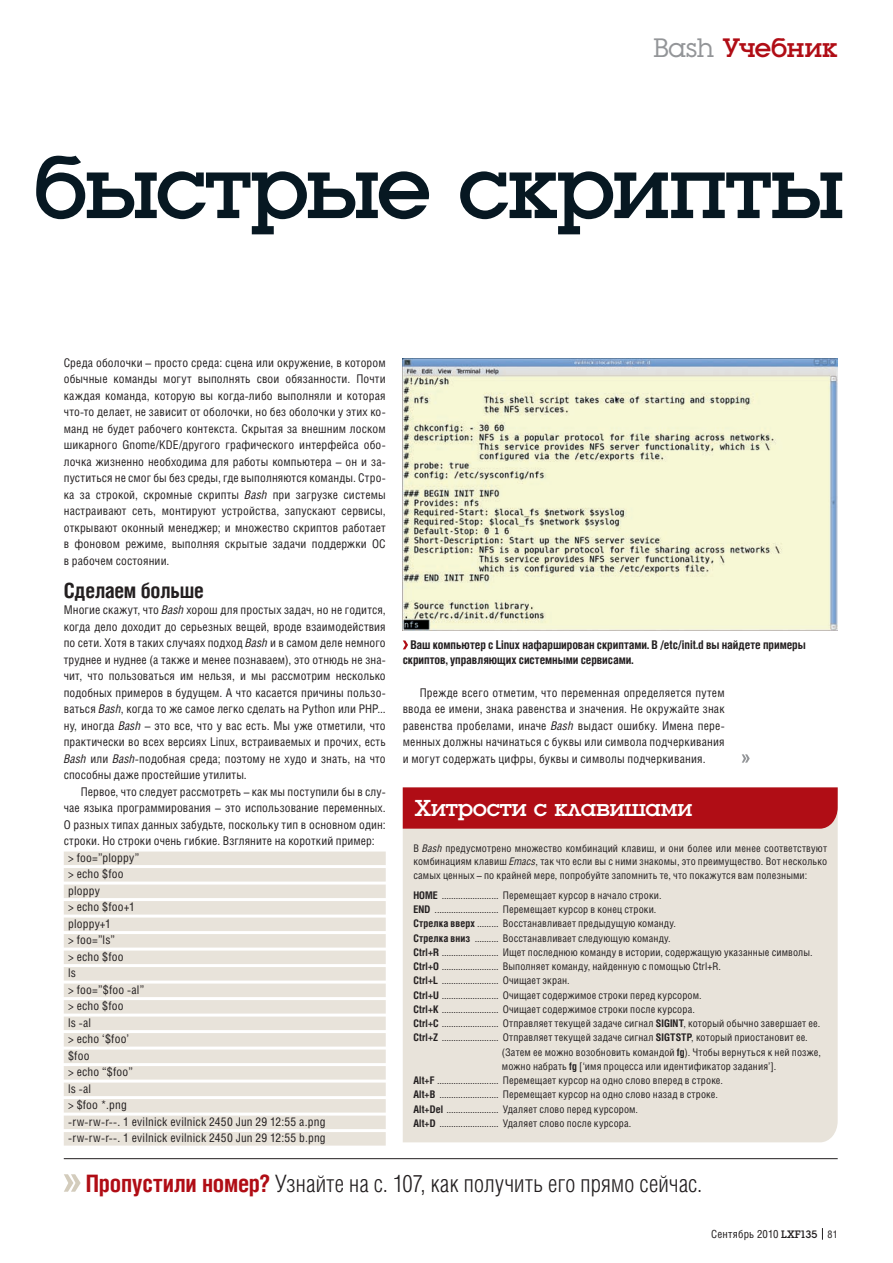
<style>
.page{position:relative;width:893px;height:1263px;background:#fff}
.page>*{position:absolute;margin:0;border:0;box-sizing:border-box;transform-origin:0 0}
.Tutorial_Head{font:91.5px "Luga";letter-spacing:-.025em;color:#071822}
.t1{font:27.75px "Luga";letter-spacing:-.015em;color:#b00d15}
.Bottom_Text_Line{font:300 24px "Helios Cond";letter-spacing:.01em;color:#231f20}
.Box_Title_Large{font:24px "Luga";letter-spacing:-.015em;color:#fff}
.Subhead{font:700 21px "Helios Cond";letter-spacing:-.015em;color:#231f20}
.Text_Indent{font:12px/16.5px "Helios Cond";letter-spacing:.015em;color:#231f20;text-align:justify}
.Text_1st{font:12px/16.5px "Helios Cond";letter-spacing:.01em;color:#231f20;text-align:justify}
.Code_1_line{font:12px "Helios Cond";letter-spacing:.015em;color:#231f20}
.t2{font:700 12px/14.2px "Helios Cond";letter-spacing:-.005em;color:#231f20}
.t3{font:11.25px "Helios Cond";letter-spacing:.015em;color:#231f20}
.Box_Text_1st{font:10.5px/13.5px "Helios Cond";letter-spacing:.015em;color:#231f20;text-align:justify}
.Box_Text_1st-2{font:700 10.5px "Helios Cond";letter-spacing:.02em;color:#231f20}
.s1{color:#939598}
.s2{font-style:italic}
.s3{font-weight:700}
.s4{font-weight:700;color:#b00d15}
.s5{font-family:"Luga"}
.s6{font-size:10.5px}
</style>
<div class="page">
<svg style="left:822px;top:1228px;width:1px;height:12px"></svg>
<div style="left:403px;top:829px;width:435px;height:313px;background:#e8e3da"></div>
<div style="left:403px;top:787px;width:435px;height:42px;background:#b00d15"></div>
<svg style="left:742px;top:754px;width:8px;height:9px"></svg>
<div style="left:64px;top:851px;width:322px;height:14px;background:#e8e3da"></div>
<div style="left:64px;top:868px;width:322px;height:13px;background:#e8e3da"></div>
<div style="left:64px;top:884px;width:322px;height:14px;background:#e8e3da"></div>
<div style="left:64px;top:901px;width:322px;height:13px;background:#e8e3da"></div>
<div style="left:64px;top:917px;width:322px;height:14px;background:#e8e3da"></div>
<div style="left:64px;top:934px;width:322px;height:13px;background:#e8e3da"></div>
<div style="left:64px;top:950px;width:322px;height:14px;background:#e8e3da"></div>
<div style="left:64px;top:967px;width:322px;height:13px;background:#e8e3da"></div>
<div style="left:64px;top:983px;width:322px;height:14px;background:#e8e3da"></div>
<div style="left:64px;top:1000px;width:322px;height:13px;background:#e8e3da"></div>
<div style="left:64px;top:1016px;width:322px;height:14px;background:#e8e3da"></div>
<div style="left:64px;top:1033px;width:322px;height:13px;background:#e8e3da"></div>
<div style="left:64px;top:1049px;width:322px;height:14px;background:#e8e3da"></div>
<div style="left:64px;top:1066px;width:322px;height:13px;background:#e8e3da"></div>
<div style="left:64px;top:1082px;width:322px;height:14px;background:#e8e3da"></div>
<div style="left:64px;top:1099px;width:322px;height:13px;background:#e8e3da"></div>
<div style="left:64px;top:1115px;width:322px;height:14px;background:#e8e3da"></div>
<div style="left:64px;top:1132px;width:322px;height:13px;background:#e8e3da"></div>
<svg style="left:403px;top:640px;width:5px;height:9px"></svg>
<img style="left:403px;top:358px;width:435px;height:273px">
<hr style="left:64px;top:1158px;width:774px;height:1px;background:#231f20">
<svg style="left:64px;top:1174px;width:17px;height:18px"></svg>
<h2 class="t1" style="left:653px;top:34px;width:186px"><span class="s1">Bash</span> Учебник</h2>
<p class="Tutorial_Head" style="left:34px;top:144px;width:812px">быстрые скрипты</p>
<p class="Text_Indent" style="left:64px;top:354px;width:323px">Среда оболочки – просто среда: сцена или окружение, в котором обычные команды могут выполнять свои обязанности. Почти каждая команда, которую вы когда-либо выполняли и которая что-то делает, не зависит от оболочки, но без оболочки у этих ко&shy;манд не будет рабочего контекста. Скрытая за внешним лоском шикарного Gnome/KDE/другого графического интерфейса обо&shy;лочка жизненно необходима для работы компьютера – он и за&shy;пуститься не смог бы без среды, где выполняются команды. Стро&shy;ка за строкой, скромные скрипты <span class="s2">Bash</span> при загрузке системы настраивают сеть, монтируют устройства, запускают сервисы, открывают оконный менеджер; и множество скриптов работает в фоновом режиме, выполняя скрытые задачи поддержки ОС в рабочем состоянии.</p>
<p class="Subhead" style="left:64px;top:578px;width:142px">Сделаем больше</p>
<p class="Text_1st" style="left:64px;top:601px;width:323px">Многие скажут, что <span class="s2">Bash</span> хорош для простых задач, но не годится, когда дело доходит до серьезных вещей, вроде взаимодействия по сети. Хотя в таких случаях подход <span class="s2">Bash</span> и в самом деле немного труднее и нуднее (а также и менее познаваем), это отнюдь не зна&shy;чит, что пользоваться им нельзя, и мы рассмотрим несколько подобных примеров в будущем. А что касается причины пользо&shy;ваться <span class="s2">Bash</span>, когда то же самое легко сделать на Python или PHP... ну, иногда <span class="s2">Bash</span> – это все, что у вас есть. Мы уже отметили, что практически во всех версиях Linux, встраиваемых и прочих, есть <span class="s2">Bash</span> или <span class="s2">Bash-</span>подобная среда; поэтому не худо и знать, на что способны даже простейшие утилиты.</p>
<p class="Text_Indent" style="left:64px;top:783px;width:323px;text-indent:17px">Первое, что следует рассмотреть – как мы поступили бы в слу&shy;чае языка программирования – это использование переменных.<br>О разных типах данных забудьте, поскольку тип в основном один: строки. Но строки очень гибкие. Взгляните на короткий пример:</p>
<p class="Code_1_line" style="left:68px;top:850px;width:73px">&gt; foo=”ploppy”</p>
<p class="Code_1_line" style="left:68px;top:867px;width:57px">&gt; echo $foo</p>
<p class="Code_1_line" style="left:68px;top:883px;width:33px">ploppy</p>
<p class="Code_1_line" style="left:68px;top:900px;width:68px">&gt; echo $foo+1</p>
<p class="Code_1_line" style="left:68px;top:916px;width:44px">ploppy+1</p>
<p class="Code_1_line" style="left:68px;top:933px;width:49px">&gt; foo=”ls”</p>
<p class="Code_1_line" style="left:68px;top:949px;width:57px">&gt; echo $foo</p>
<p class="Code_1_line" style="left:68px;top:966px;width:9px">ls</p>
<p class="Code_1_line" style="left:68px;top:982px;width:78px">&gt; foo=”$foo -al”</p>
<p class="Code_1_line" style="left:68px;top:999px;width:57px">&gt; echo $foo</p>
<p class="Code_1_line" style="left:68px;top:1015px;width:25px">ls -al</p>
<p class="Code_1_line" style="left:68px;top:1032px;width:63px">&gt; echo ‘$foo’</p>
<p class="Code_1_line" style="left:68px;top:1048px;width:23px">$foo</p>
<p class="Code_1_line" style="left:68px;top:1065px;width:66px">&gt; echo “$foo”</p>
<p class="Code_1_line" style="left:68px;top:1081px;width:25px">ls -al</p>
<p class="Code_1_line" style="left:68px;top:1098px;width:60px">&gt; $foo *.png</p>
<p class="Code_1_line" style="left:68px;top:1114px;width:259px">-rw-rw-r--. 1 evilnick evilnick 2450 Jun 29 12:55 a.png</p>
<p class="Code_1_line" style="left:68px;top:1131px;width:259px">-rw-rw-r--. 1 evilnick evilnick 2450 Jun 29 12:55 b.png</p>
<p class="t2" style="left:403px;top:638px;width:404px;text-indent:8px">Ваш компьютер с Linux нафарширован скриптами. В /etc/init.d вы найдете примеры скриптов, управляющих системными сервисами.</p>
<p class="Text_Indent" style="left:403px;top:684px;width:323px;text-indent:17px">Прежде всего отметим, что переменная определяется путем ввода ее имени, знака равенства и значения. Не окружайте знак равенства пробелами, иначе <span class="s2">Bash</span> выдаст ошибку. Имена пере&shy;менных должны начинаться с буквы или символа подчеркивания и могут содержать цифры, буквы и символы подчеркивания.</p>
<p class="Box_Title_Large" style="left:415px;top:797px;width:279px">Хитрости с клавишами</p>
<p class="Box_Text_1st" style="left:413px;top:841px;width:415px">В <span class="s2">Bash</span> предусмотрено множество комбинаций клавиш, и они более или менее соответствуют комбинациям клавиш <span class="s2">Emacs</span>, так что если вы с ними знакомы, это преимущество. Вот несколько самых ценных – по крайней мере, попробуйте запомнить те, что покажутся вам полезными:</p>
<p class="Box_Text_1st-2" style="left:413px;top:889px;width:26px">HOME</p>
<p class="Box_Text_1st" style="left:503px;top:888px;width:160px">Перемещает курсор в начало строки.</p>
<p class="Box_Text_1st-2" style="left:413px;top:903px;width:18px">END</p>
<p class="Box_Text_1st" style="left:503px;top:902px;width:155px">Перемещает курсор в конец строки.</p>
<p class="Box_Text_1st-2" style="left:413px;top:917px;width:63px">Стрелка вверх</p>
<p class="Box_Text_1st" style="left:503px;top:917px;width:175px">Восстанавливает предыдущую команду.</p>
<p class="Box_Text_1st-2" style="left:413px;top:932px;width:59px">Стрелка вниз</p>
<p class="Box_Text_1st" style="left:503px;top:931px;width:170px">Восстанавливает следующую команду.</p>
<p class="Box_Text_1st-2" style="left:413px;top:946px;width:27px">Ctrl+R</p>
<p class="Box_Text_1st" style="left:503px;top:945px;width:311px">Ищет последнюю команду в истории, содержащую указанные символы.</p>
<p class="Box_Text_1st-2" style="left:413px;top:960px;width:27px">Ctrl+O</p>
<p class="Box_Text_1st" style="left:503px;top:959px;width:220px">Выполняет команду, найденную с помощью Ctrl+R.</p>
<p class="Box_Text_1st-2" style="left:413px;top:974px;width:26px">Ctrl+L</p>
<p class="Box_Text_1st" style="left:503px;top:974px;width:68px">Очищает экран.</p>
<p class="Box_Text_1st-2" style="left:413px;top:989px;width:27px">Ctrl+U</p>
<p class="Box_Text_1st" style="left:503px;top:988px;width:200px">Очищает содержимое строки перед курсором.</p>
<p class="Box_Text_1st-2" style="left:413px;top:1003px;width:27px">Ctrl+K</p>
<p class="Box_Text_1st" style="left:503px;top:1002px;width:194px">Очищает содержимое строки после курсора.</p>
<p class="Box_Text_1st-2" style="left:413px;top:1017px;width:27px">Ctrl+C</p>
<p class="Box_Text_1st" style="left:503px;top:1016px;width:319px">Отправляет текущей задаче сигнал <span class="s3">SIGINT</span>, который обычно завершает ее.</p>
<p class="Box_Text_1st-2" style="left:413px;top:1031px;width:26px">Ctrl+Z</p>
<p class="Box_Text_1st" style="left:502px;top:1030px;width:321px;line-height:14.2px;text-align:left">Отправляет текущей задаче сигнал <span class="s3">SIGTSTP</span>, который приостановит ее. (Затем ее можно возобновить командой <span class="s3">fg</span>). Чтобы вернуться к ней позже, можно набрать <span class="s3">fg</span> [‘имя процесса или идентификатор задания’].</p>
<p class="Box_Text_1st-2" style="left:413px;top:1074px;width:23px">Alt+F</p>
<p class="Box_Text_1st" style="left:503px;top:1073px;width:222px">Перемещает курсор на одно слово вперед в строке.</p>
<p class="Box_Text_1st-2" style="left:413px;top:1088px;width:23px">Alt+B</p>
<p class="Box_Text_1st" style="left:503px;top:1088px;width:217px">Перемещает курсор на одно слово назад в строке.</p>
<p class="Box_Text_1st-2" style="left:413px;top:1103px;width:31px">Alt+Del</p>
<p class="Box_Text_1st" style="left:503px;top:1102px;width:137px">Удаляет слово перед курсором.</p>
<p class="Box_Text_1st-2" style="left:413px;top:1117px;width:24px">Alt+D</p>
<p class="Box_Text_1st" style="left:503px;top:1116px;width:130px">Удаляет слово после курсора.</p>
<p class="Bottom_Text_Line" style="left:86px;top:1170px;width:618px"><span class="s4">Пропустили номер?</span> Узнайте на с. 107, как получить его прямо сейчас.</p>
<p class="t3" style="left:711px;top:1227px;width:128px">Сентябрь 2010 <span class="s5">LXF135</span> <span class="s6">81</span></p>
</div>
